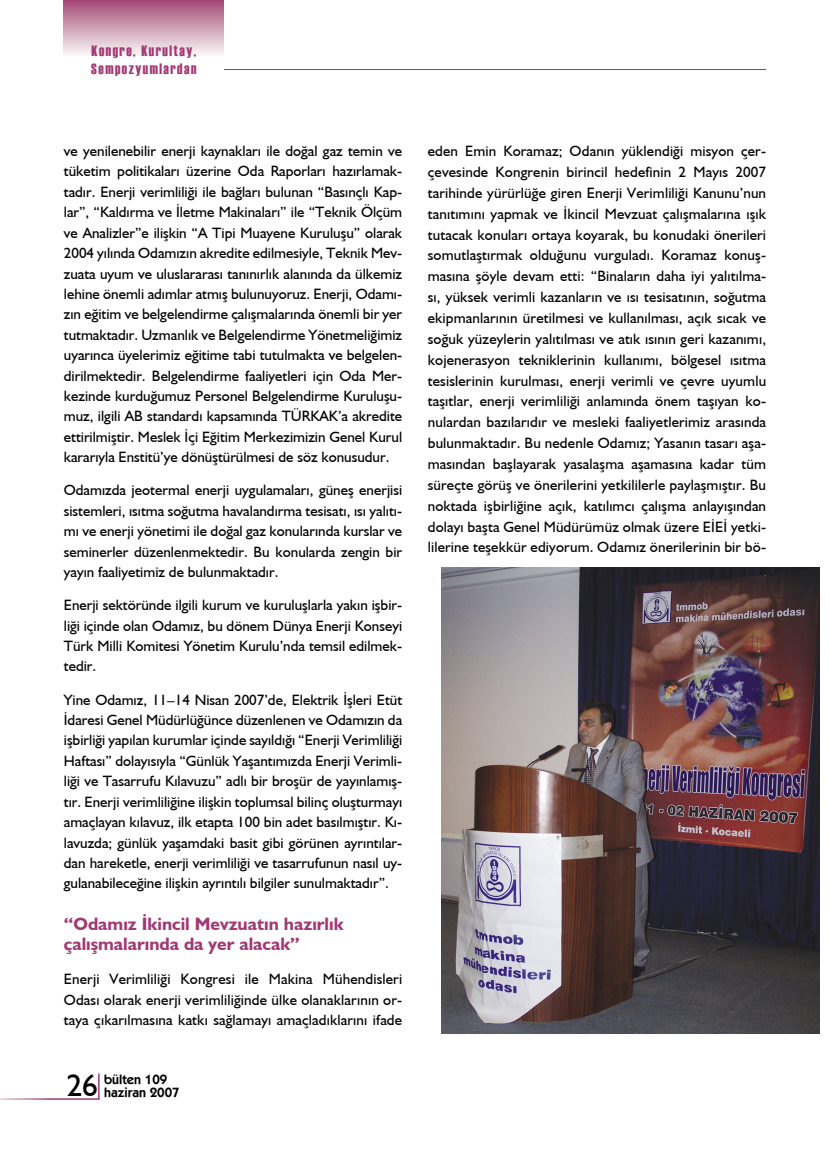
<style>
.page{position:relative;width:830px;height:1170px;background:#fff}
.page>*{position:absolute;margin:0;border:0;box-sizing:border-box;transform-origin:0 0}
.t1{font:31.5px "Humanist 521 BT";color:#000}
.t2{font:700 18px/20.4px "Humanist 521 BT";color:#a13974}
.t3{font:15px/20.4px "Humanist 521 BT";color:#000;text-align:justify}
.t4{font:15px/18px "Haettenschweiler";letter-spacing:.1em;color:#a13974}
.t5{font:600 13.5px/13.5px "Kabel IT Cby BT";color:#000}
</style>
<div class="page">
<hr style="left:191px;top:69px;width:574px;height:1px;background:#a13974">
<div style="left:64px;top:0;width:160px;height:74px;background:linear-gradient(to bottom,#a7527a,#fff)"></div>
<svg style="left:98px;top:1073px;width:1px;height:25px"></svg>
<img style="left:441px;top:567px;width:377px;height:465px">
<p class="t4" style="left:91px;top:42px;width:106px">Kongre, Kurultay,<br>Sempozyumlardan</p>
<p class="t3" style="left:64px;top:140px;width:340px">ve yenilenebilir enerji kaynakları ile doğal gaz temin ve tüketim politikaları üzerine Oda Raporları hazırlamak&shy;tadır. Enerji verimliliği ile bağları bulunan “Basınçlı Kap&shy;lar”, “Kaldırma ve İletme Makinaları” ile “Teknik Ölçüm ve Analizler”e ilişkin “A Tipi Muayene Kuruluşu” olarak 2004 yılında Odamızın akredite edilmesiyle, Teknik Mev&shy;zuata uyum ve uluslararası tanınırlık alanında da ülkemiz lehine önemli adımlar atmış bulunuyoruz. Enerji, Odamı&shy;zın eğitim ve belgelendirme çalışmalarında önemli bir yer tutmaktadır. Uzmanlık ve Belgelendirme Yönetmeliğimiz uyarınca üyelerimiz eğitime tabi tutulmakta ve belgelen&shy;dirilmektedir. Belgelendirme faaliyetleri için Oda Mer&shy;kezinde kurduğumuz Personel Belgelendirme Kuruluşu&shy;muz, ilgili AB standardı kapsamında TÜRKAK’a akredite ettirilmiştir. Meslek İçi Eğitim Merkezimizin Genel Kurul kararıyla Enstitü’ye dönüştürülmesi de söz konusudur.</p>
<p class="t3" style="left:64px;top:480px;width:340px">Odamızda jeotermal enerji uygulamaları, güneş enerjisi sistemleri, ısıtma soğutma havalandırma tesisatı, ısı yalıtı&shy;mı ve enerji yönetimi ile doğal gaz konularında kurslar ve seminerler düzenlenmektedir. Bu konularda zengin bir yayın faaliyetimiz de bulunmaktadır.</p>
<p class="t3" style="left:64px;top:594px;width:340px">Enerji sektöründe ilgili kurum ve kuruluşlarla yakın işbir&shy;liği içinde olan Odamız, bu dönem Dünya Enerji Konseyi Türk Milli Komitesi Yönetim Kurulu’nda temsil edilmek&shy;tedir.</p>
<p class="t3" style="left:64px;top:689px;width:340px">Yine Odamız, 11–14 Nisan 2007’de, Elektrik İşleri Etüt İdaresi Genel Müdürlüğünce düzenlenen ve Odamızın da işbirliği yapılan kurumlar içinde sayıldığı “Enerji Verimliliği Haftası” dolayısıyla “Günlük Yaşantımızda Enerji Verimli&shy;liği ve Tasarrufu Kılavuzu” adlı bir broşür de yayınlamış&shy;tır. Enerji verimliliğine ilişkin toplumsal bilinç oluşturmayı amaçlayan kılavuz, ilk etapta 100 bin adet basılmıştır. Kı&shy;lavuzda; günlük yaşamdaki basit gibi görünen ayrıntılar&shy;dan hareketle, enerji verimliliği ve tasarrufunun nasıl uy&shy;gulanabileceğine ilişkin ayrıntılı bilgiler sunulmaktadır”.</p>
<p class="t2" style="left:64px;top:913px;width:281px">“Odamız İkincil Mevzuatın hazırlık çalışmalarında da yer alacak”</p>
<p class="t3" style="left:64px;top:967px;width:340px;line-height:20.9px">Enerji Verimliliği Kongresi ile Makina Mühendisleri Odası olarak enerji verimliliğinde ülke olanaklarının or&shy;taya çıkarılmasına katkı sağlamayı amaçladıklarını ifade</p>
<h1 class="t1" style="left:66px;top:1065px;width:33px">26</h1>
<p class="t5" style="left:104px;top:1071px;width:77px">bülten 109 haziran 2007</p>
<p class="t3" style="left:427px;top:140px;width:340px;line-height:20.9px">eden Emin Koramaz; Odanın yüklendiği misyon çer&shy;çevesinde Kongrenin birincil hedefinin 2 Mayıs 2007 tarihinde yürürlüğe giren Enerji Verimliliği Kanunu’nun tanıtımını yapmak ve İkincil Mevzuat çalışmalarına ışık tutacak konuları ortaya koyarak, bu konudaki önerileri somutlaştırmak olduğunu vurguladı. Koramaz konuş&shy;masına şöyle devam etti: “Binaların daha iyi yalıtılma&shy;sı, yüksek verimli kazanların ve ısı tesisatının, soğutma ekipmanlarının üretilmesi ve kullanılması, açık sıcak ve soğuk yüzeylerin yalıtılması ve atık ısının geri kazanımı, kojenerasyon tekniklerinin kullanımı, bölgesel ısıtma tesislerinin kurulması, enerji verimli ve çevre uyumlu taşıtlar, enerji verimliliği anlamında önem taşıyan ko&shy;nulardan bazılarıdır ve mesleki faaliyetlerimiz arasında bulunmaktadır. Bu nedenle Odamız; Yasanın tasarı aşa&shy;masından başlayarak yasalaşma aşamasına kadar tüm süreçte görüş ve önerilerini yetkililerle paylaşmıştır. Bu noktada işbirliğine açık, katılımcı çalışma anlayışından dolayı başta Genel Müdürümüz olmak üzere EİEİ yetki&shy;lilerine teşekkür ediyorum. Odamız önerilerinin bir bö-</p>
</div>
